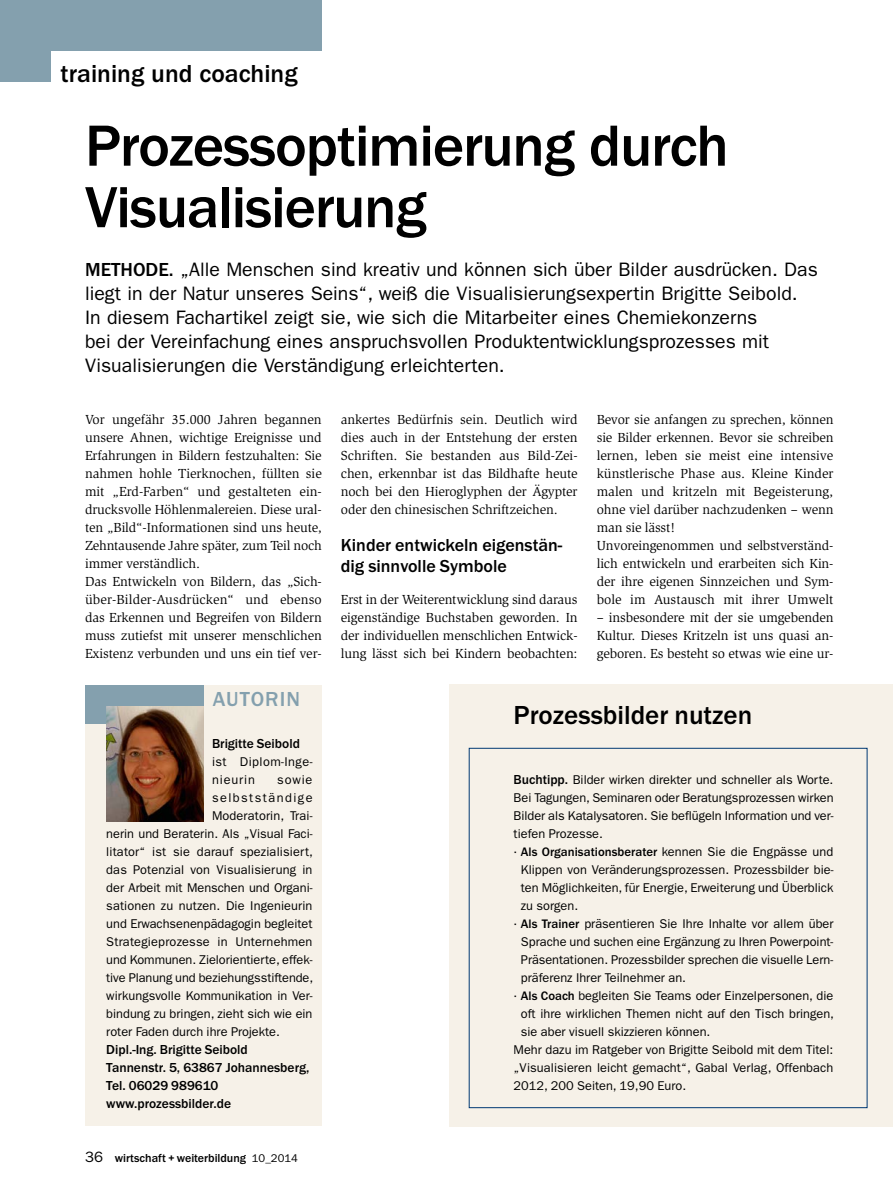
<style>
.page{position:relative;width:893px;height:1191px;background:#fff}
.page>*{position:absolute;margin:0;border:0;box-sizing:border-box;transform-origin:0 0}
.t1{font:500 60px/61.5px "Franklin Goth EF";letter-spacing:-.02em;color:#000}
.t2{font:500 27px "Franklin Goth EF";color:#000}
.t3{font:500 25.5px "Franklin Goth EF";color:#000}
.t4{font:500 21px "Franklin Goth EF";letter-spacing:.05em;color:#84a0ae}
.t5{font:19.5px/24px "Franklin Gothic";color:#000}
.t6{font:500 18px/21px "Franklin Goth EF";color:#000}
.t7{font:13.5px/18px "Slimbach Std";letter-spacing:-.01em;color:#000;text-align:justify}
.t8{font:500 13.5px/18px "Franklin Goth EF";color:#000}
.t9{font:12.75px "Franklin Gothic";color:#000}
.t10{font:12.75px/18px "Franklin Gothic";letter-spacing:.035em;color:#000}
.t11{font:12.75px "Franklin Gothic";letter-spacing:.115em;color:#000}
.t12{font:500 12px "Franklin Goth EF";color:#000}
.s1{font-family:"Franklin Goth EF";font-weight:500}
.s2{font-family:"Franklin Gothic";font-weight:400;font-size:15px}
.s3{font-family:"Franklin Gothic";font-weight:400;font-size:11.25px}
.s4{font-family:"Franklin Goth EF";font-weight:500;font-size:13.5px}
</style>
<div class="page">
<div style="left:0;top:0;width:322px;height:82px;background:#84a0ae"></div>
<div style="left:51px;top:51px;width:290px;height:38px;background:#fff"></div>
<div style="left:85px;top:685px;width:237px;height:441px;background:#f6f1e8"></div>
<div style="left:85px;top:685px;width:118px;height:39px;background:#84a0ae"></div>
<img style="left:106px;top:706px;width:97px;height:115px">
<div style="left:450px;top:684px;width:443px;height:442px;background:#f6f1e8"></div>
<div style="left:469px;top:748px;width:398px;height:360px;border:1px solid #003973"></div>
<h3 class="t3" style="left:61px;top:59px;width:238px">training und coaching</h3>
<h1 class="t1" style="left:85px;top:116px;width:645px">Prozessoptimierung durch<br>Visualisierung</h1>
<p class="t5" style="left:85px;top:258px;width:734px"><span class="s1">METHODE.</span> „Alle Menschen sind kreativ und können sich über Bilder ausdrücken. Das liegt in der Natur unseres Seins“, weiß die Visualisierungsexpertin Brigitte Seibold.<br>In diesem Fachartikel zeigt sie, wie sich die Mitarbeiter eines Chemiekonzerns<br>bei der Vereinfachung eines anspruchsvollen Produktentwicklungsprozesses mit Visualisierungen die Verständigung erleichterten.</p>
<p class="t7" style="left:85px;top:410px;width:238px;text-align:left">Vor ungefähr 35.000 Jahren begannen unsere Ahnen, wichtige Ereignisse und Erfahrungen in Bildern festzuhalten: Sie nahmen hohle Tierknochen, füllten sie mit „Erd-Farben“ und gestalteten ein&shy;drucksvolle Höhlenmalereien. Diese ural&shy;ten „Bild“-Informationen sind uns heute, Zehntausende Jahre später, zum Teil noch immer verständlich.<br>Das Entwickeln von Bildern, das „Sich&shy;über-Bilder-Ausdrücken“ und ebenso das Erkennen und Begreifen von Bildern muss zutiefst mit unserer menschlichen Existenz verbunden und uns ein tief ver-</p>
<h3 class="t4" style="left:213px;top:687px;width:89px">AUTORIN</h3>
<p class="t8" style="left:212px;top:734px;width:89px">Brigitte Seibold</p>
<p class="t10" style="left:212px;top:752px;width:102px">ist Diplom-Inge&shy;nieurin</p>
<p class="t9" style="left:277px;top:772px;width:37px">sowie</p>
<p class="t11" style="left:212px;top:790px;width:102px">selbstständige</p>
<p class="t9" style="left:212px;top:808px;width:102px">Moderatorin, Trai-</p>
<p class="t9" style="left:106px;top:826px;width:208px">nerin und Beraterin. Als „Visual Faci-</p>
<p class="t9" style="left:106px;top:844px;width:208px">litator“ ist sie darauf spezialisiert,</p>
<p class="t9" style="left:106px;top:862px;width:208px">das Potenzial von Visualisierung in</p>
<p class="t9" style="left:106px;top:880px;width:208px">der Arbeit mit Menschen und Organi-</p>
<p class="t9" style="left:106px;top:898px;width:208px">sationen zu nutzen. Die Ingenieurin</p>
<p class="t9" style="left:106px;top:916px;width:208px">und Erwachsenenpädagogin begleitet</p>
<p class="t9" style="left:106px;top:934px;width:208px">Strategieprozesse in Unternehmen</p>
<p class="t9" style="left:106px;top:952px;width:208px">und Kommunen. Zielorientierte, effek-</p>
<p class="t9" style="left:106px;top:970px;width:208px">tive Planung und beziehungsstiftende,</p>
<p class="t9" style="left:106px;top:988px;width:208px">wirkungsvolle Kommunikation in Ver-</p>
<p class="t9" style="left:106px;top:1006px;width:208px">bindung zu bringen, zieht sich wie ein</p>
<p class="t9" style="left:106px;top:1024px;width:175px">roter Faden durch ihre Projekte.</p>
<p class="t8" style="left:106px;top:1040px;width:205px">Dipl.-Ing. Brigitte Seibold<br>Tannenstr. 5, 63867 Johannesberg,<br>Tel. 06029 989610 www.prozessbilder.de</p>
<p class="t12" style="left:85px;top:1151px;width:214px"><span class="s2">36</span> wirtschaft + weiterbildung <span class="s3">10_2014</span></p>
<p class="t7" style="left:341px;top:410px;width:238px">ankertes Bedürfnis sein. Deutlich wird dies auch in der Entstehung der ersten Schriften. Sie bestanden aus Bild-Zei&shy;chen, erkennbar ist das Bildhafte heute noch bei den Hieroglyphen der Ägypter oder den chinesischen Schriftzeichen.</p>
<h3 class="t6" style="left:341px;top:535px;width:223px">Kinder entwickeln eigenstän&shy;dig sinnvolle Symbole</h3>
<p class="t7" style="left:341px;top:590px;width:238px">Erst in der Weiterentwicklung sind daraus eigenständige Buchstaben geworden. In der individuellen menschlichen Entwick&shy;lung lässt sich bei Kindern beobachten:</p>
<p class="t7" style="left:597px;top:410px;width:238px;text-align:left">Bevor sie anfangen zu sprechen, können sie Bilder erkennen. Bevor sie schreiben lernen, leben sie meist eine intensive künstlerische Phase aus. Kleine Kinder malen und kritzeln mit Begeisterung, ohne viel darüber nachzudenken – wenn man sie lässt!<br>Unvoreingenommen und selbstverständ&shy;lich entwickeln und erarbeiten sich Kin&shy;der ihre eigenen Sinnzeichen und Sym&shy;bole im Austausch mit ihrer Umwelt</p>
<p class="t7" style="left:597px;top:608px;width:238px">– insbesondere mit der sie umgebenden Kultur. Dieses Kritzeln ist uns quasi an&shy;geboren. Es besteht so etwas wie eine ur-</p>
<h2 class="t2" style="left:514px;top:700px;width:240px">Prozessbilder nutzen</h2>
<p class="t9" style="left:514px;top:772px;width:321px"><span class="s4">Buchtipp.</span> Bilder wirken direkter und schneller als Worte.</p>
<p class="t9" style="left:514px;top:790px;width:321px">Bei Tagungen, Seminaren oder Beratungsprozessen wirken</p>
<p class="t9" style="left:514px;top:808px;width:321px">Bilder als Katalysatoren. Sie beflügeln Information und ver-</p>
<p class="t9" style="left:514px;top:826px;width:91px">tiefen Prozesse.</p>
<p class="t9" style="left:514px;top:844px;width:321px">· <span class="s1">Als Organisationsberater</span> kennen Sie die Engpässe und</p>
<p class="t9" style="left:521px;top:862px;width:314px">Klippen von Veränderungsprozessen. Prozessbilder bie-</p>
<p class="t9" style="left:521px;top:880px;width:314px">ten Möglichkeiten, für Energie, Erweiterung und Überblick</p>
<p class="t9" style="left:521px;top:898px;width:59px">zu sorgen.</p>
<p class="t9" style="left:514px;top:916px;width:321px">· <span class="s1">Als Trainer</span> präsentieren Sie Ihre Inhalte vor allem über</p>
<p class="t9" style="left:521px;top:934px;width:314px">Sprache und suchen eine Ergänzung zu Ihren Powerpoint-</p>
<p class="t9" style="left:521px;top:952px;width:314px">Präsentationen. Prozessbilder sprechen die visuelle Lern-</p>
<p class="t9" style="left:521px;top:970px;width:167px">präferenz Ihrer Teilnehmer an.</p>
<p class="t9" style="left:514px;top:988px;width:321px">· <span class="s1">Als Coach</span> begleiten Sie Teams oder Einzelpersonen, die</p>
<p class="t9" style="left:521px;top:1006px;width:315px">oft ihre wirklichen Themen nicht auf den Tisch bringen,</p>
<p class="t9" style="left:521px;top:1024px;width:191px">sie aber visuell skizzieren können.</p>
<p class="t9" style="left:514px;top:1042px;width:321px">Mehr dazu im Ratgeber von Brigitte Seibold mit dem Titel:</p>
<p class="t9" style="left:514px;top:1060px;width:321px">„Visualisieren leicht gemacht“, Gabal Verlag, Offenbach</p>
<p class="t9" style="left:514px;top:1078px;width:174px">2012, 200 Seiten, 19,90 Euro.</p>
</div>
